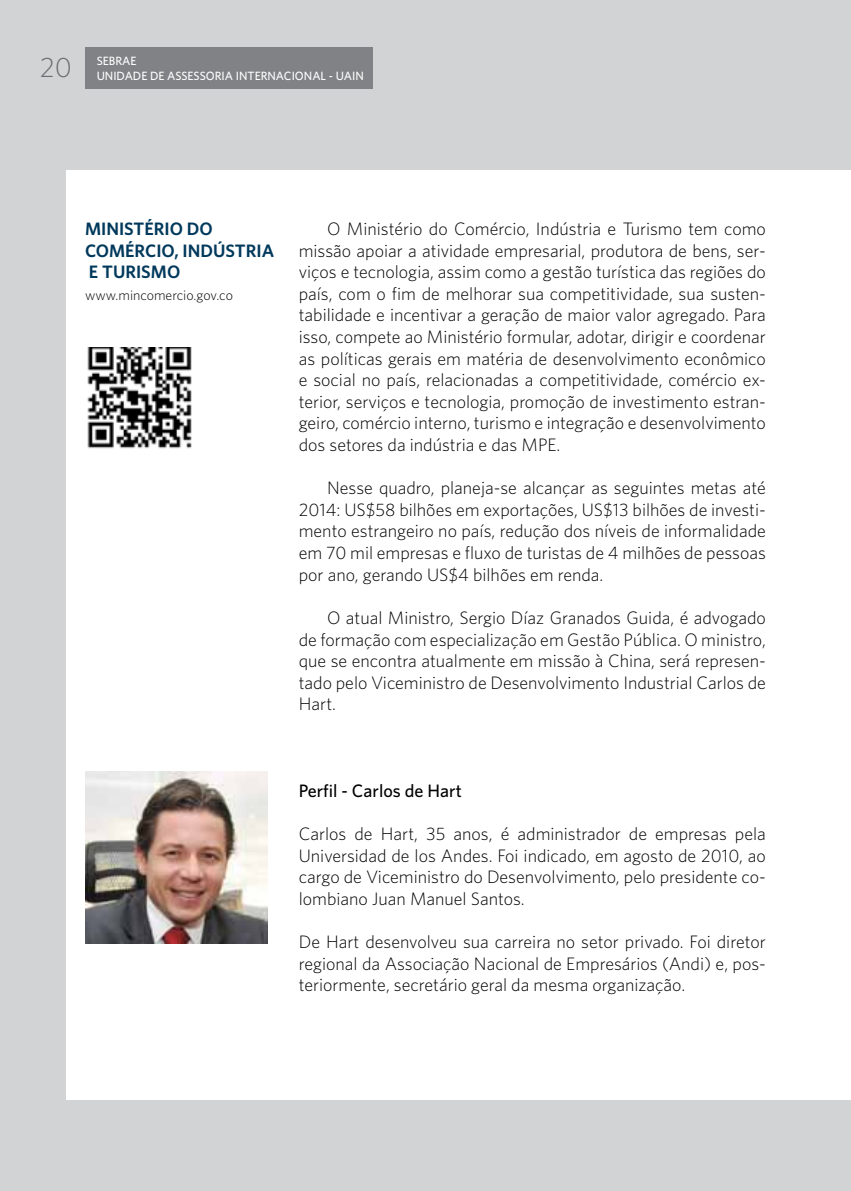
<style>
.page{position:relative;width:851px;height:1191px;background:#fff}
.page>*{position:absolute;margin:0;border:0;box-sizing:border-box;transform-origin:0 0}
.t1{font:300 28px "Whitney";color:#6d6e71}
.t2{font:300 18px/21.6px "Whitney";color:#000;text-align:justify}
.t3{font:600 18px "Whitney";color:#00395c}
.t4{font:500 18px "Whitney";color:#000}
.t5{font:300 14px "Whitney";color:#000}
.t6{font:500 12px "Whitney";color:#fff}
</style>
<div class="page">
<div style="left:0;top:0;width:850px;height:1191px;background:#d1d3d4"></div>
<div style="left:86px;top:47px;width:287px;height:42px;background:#808285"></div>
<div style="left:66px;top:170px;width:784px;height:929px;background:#fff"></div>
<img style="left:87px;top:348px;width:105px;height:101px">
<img style="left:85px;top:771px;width:183px;height:172px">
<h1 class="t1" style="left:40px;top:51px;width:34px">20</h1>
<p class="t6" style="left:97px;top:54px;width:41px">SEBRAE</p>
<p class="t6" style="left:97px;top:68px;width:86px">UNIDADE DE ASSESS</p>
<p class="t6" style="left:206px;top:68px;width:153px">ORIA I NTERNACIONAL - UAIN</p>
<p class="t3" style="left:85px;top:218px;width:70px">MINISTÉRIO</p>
<p class="t3" style="left:187px;top:218px;width:13px">DO</p>
<p class="t3" style="left:85px;top:239px;width:13px">COMÉRCIO</p>
<p class="t3" style="left:174px;top:239px;width:82px">, INDÚSTRIA</p>
<p class="t3" style="left:89px;top:261px;width:36px">E TURISMO</p>
<p class="t5" style="left:85px;top:287px;width:149px">www.mincomercio.gov.co</p>
<p class="t2" style="left:299px;top:218px;width:468px;text-indent:28px">O Ministério do Comércio, Indústria e Turismo tem como missão apoiar a atividade empresarial, produtora de bens, ser&shy;viços e tecnologia, assim como a gestão turística das regiões do país, com o fim de melhorar sua competitividade, sua susten&shy;tabilidade e incentivar a geração de maior valor agregado. Para isso, compete ao Ministério formular, adotar, dirigir e coordenar as políticas gerais em matéria de desenvolvimento econômico e social no país, relacionadas a competitividade, comércio ex&shy;terior, serviços e tecnologia, promoção de investimento estran&shy;geiro, comércio interno, turismo e integração e desenvolvimento dos setores da indústria e das MPE.</p>
<p class="t2" style="left:299px;top:477px;width:468px;text-indent:28px">Nesse quadro, planeja-se alcançar as seguintes metas até 2014: US$58 bilhões em exportações, US$13 bilhões de investi&shy;mento estrangeiro no país, redução dos níveis de informalidade em 70 mil empresas e fluxo de turistas de 4 milhões de pessoas por ano, gerando US$4 bilhões em renda.</p>
<p class="t2" style="left:299px;top:606px;width:468px;text-indent:28px">O atual Ministro, Sergio Díaz Granados Guida, é advogado de formação com especialização em Gestão Pública. O ministro, que se encontra atualmente em missão à China, será represen&shy;tado pelo Viceministro de Desenvolvimento Industrial Carlos de Hart.</p>
<p class="t4" style="left:299px;top:779px;width:164px">PERFIL - CARLOS DE HART</p>
<p class="t2" style="left:299px;top:822px;width:468px">Carlos de Hart, 35 anos, é administrador de empresas pela Universidad de los Andes. Foi indicado, em agosto de 2010, ao cargo de Viceministro do Desenvolvimento, pelo presidente co&shy;lombiano Juan Manuel Santos.</p>
<p class="t2" style="left:299px;top:930px;width:468px">De Hart desenvolveu sua carreira no setor privado. Foi diretor regional da Associação Nacional de Empresários (Andi) e, pos&shy;teriormente, secretário geral da mesma organização.</p>
</div>
